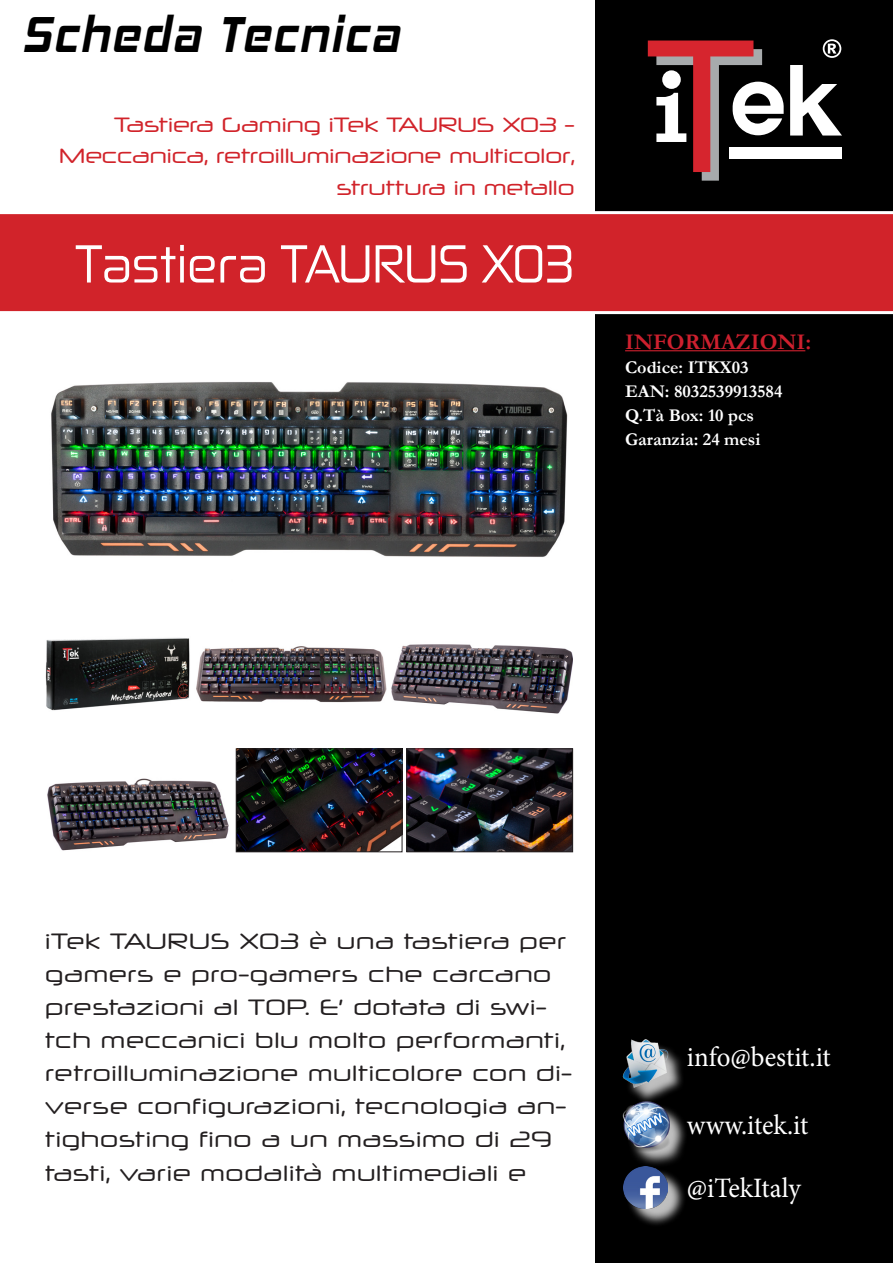
<style>
.page{position:relative;width:893px;height:1263px;background:#fff}
.page>*{position:absolute;margin:0;border:0;box-sizing:border-box;transform-origin:0 0}
.t1{font:51px "Zekton Rg";color:#fff}
.t2{font:italic 700 50.85px "Hemi Head Rg";letter-spacing:.05em;color:#000;scale:.88 1}
.t3{font:28.05px "Minion Pro";letter-spacing:-.005em;color:#fff;scale:.96 1}
.t4{font:22.5px/33px "Neuropol X Rg";letter-spacing:.03em;color:#231f20}
.t5{font:700 22.5px "Garamond";color:#cd202e}
.t6{font:21px/31.5px "Neuropol X Rg";color:#d1232a;text-align:right}
.t7{font:700 18px/24px "Garamond";color:#fff}
</style>
<div class="page">
<div style="left:595px;top:0;width:298px;height:1263px;background:#000"></div>
<div style="left:0;top:211px;width:893px;height:103px;background:#d1232a"></div>
<div style="left:730px;top:148px;width:112px;height:11px;background:#fff"></div>
<svg style="left:790px;top:65px;width:52px;height:71px"></svg>
<svg style="left:823px;top:39px;width:18px;height:19px"></svg>
<svg style="left:648px;top:41px;width:136px;height:140px"></svg>
<hr style="left:625px;top:350px;width:180px;height:1px;background:#cd202e">
<div style="left:626px;top:1169px;width:60px;height:58px;background:#fff;opacity:.75"></div>
<img style="left:624px;top:1169px;width:44px;height:39px">
<div style="left:626px;top:1104px;width:61px;height:65px;background:#fff;opacity:.75"></div>
<img style="left:622px;top:1105px;width:51px;height:47px">
<div style="left:626px;top:1043px;width:60px;height:62px;background:#fff;opacity:.75"></div>
<img style="left:622px;top:1039px;width:51px;height:48px">
<img style="left:51px;top:382px;width:517px;height:175px">
<img style="left:45px;top:638px;width:145px;height:73px">
<img style="left:408px;top:750px;width:163px;height:100px">
<div style="left:406px;top:748px;width:167px;height:104px;border:1px solid #231f20"></div>
<img style="left:238px;top:750px;width:162px;height:100px">
<div style="left:236px;top:748px;width:166px;height:104px;border:1px solid #231f20"></div>
<img style="left:196px;top:646px;width:191px;height:57px">
<img style="left:47px;top:778px;width:182px;height:73px">
<img style="left:391px;top:644px;width:182px;height:70px">
<h2 class="t2" style="left:22px;top:4px;width:430px">Scheda Tecnica</h2>
<p class="t6" style="left:59px;top:108px;width:517px">Tastiera Gaming iTek TAURUS X03 -<br>Meccanica, retroilluminazione multicolor, struttura in metallo</p>
<h1 class="t1" style="left:74px;top:232px;width:501px">Tastiera TAURUS X03</h1>
<p class="t5" style="left:625px;top:327px;width:188px">INFORMAZIONI:</p>
<p class="t7" style="left:625px;top:355px;width:159px">Codice: ITKX03<br>EAN: 8032539913584<br>Q.Tà Box: 10 pcs<br>Garanzia: 24 mesi</p>
<p class="t4" style="left:45px;top:924px;width:528px">iTek TAURUS X03 è una tastiera per gamers e pro-gamers che carcano prestazioni al TOP. E’ dotata di swi&shy;tch meccanici blu molto performanti, retroilluminazione multicolore con di&shy;verse configurazioni, tecnologia an&shy;tighosting fino a un massimo di 29 tasti, varie modalità multimediali e</p>
<p class="t3" style="left:687px;top:1038px;width:151px">info@bestit.it</p>
<p class="t3" style="left:687px;top:1106px;width:128px">www.itek.it</p>
<p class="t3" style="left:687px;top:1170px;width:120px">@iTekItaly</p>
</div>
